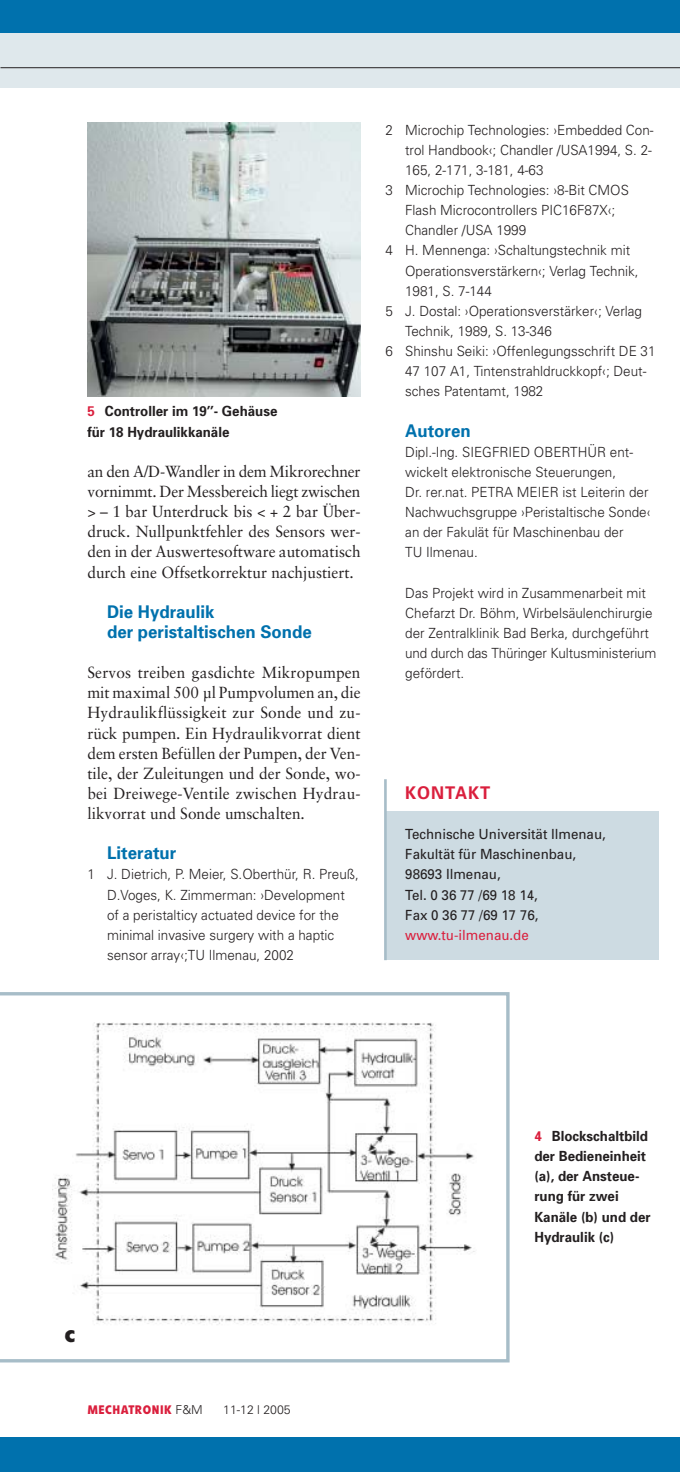
<style>
.page{position:relative;width:680px;height:1472px;background:#fff}
.page>*{position:absolute;margin:0;border:0;box-sizing:border-box;transform-origin:0 0}
.t1{font:700 24.5px "Evo BQ";color:#231f20}
.t2{font:700 17.5px/20.1px "Univers";color:#0071ad;scale:.96 1}
.t3{font:700 17.5px "Univers";letter-spacing:.055em;color:#da1f3d;scale:.95 1}
.t4{font:16.1px/20.1px "Sabon";color:#231f20;text-align:justify;scale:.96 1}
.t5{font:300 14px/20.1px "Univers";color:#231f20;scale:.96 1}
.t6{font:700 14px/20.1px "Univers";color:#231f20;scale:.95 1}
.t7{font:14px/20.1px "Univers";color:#231f20;scale:.95 1}
.t8{font:14px "Univers";color:#da1f3d;scale:.95 1}
.t9{font:700 12.25px "Evo BQ";letter-spacing:.045em;color:#da1f3d}
.t10{font:300 12.25px "Univers";color:#231f20}
.s1{color:#da1f3d}
.s2{font-family:"Univers";font-weight:300;color:#231f20}
</style>
<div class="page">
<div style="left:0;top:0;width:679px;height:38px;background:#0071ad"></div>
<div style="left:0;top:1437px;width:679px;height:34px;background:#0071ad"></div>
<div style="left:0;top:33px;width:679px;height:55px;background:#dfe8ec"></div>
<hr style="left:0;top:67px;width:679px;height:1px;background:#231f20">
<svg style="left:0;top:992px;width:509px;height:370px"></svg>
<div style="left:45px;top:1010px;width:447px;height:332px;background:#fff"></div>
<img style="left:52px;top:1022px;width:423px;height:303px">
<img style="left:88px;top:122px;width:272px;height:275px">
<div style="left:385px;top:812px;width:273px;height:148px;background:#cddbe2"></div>
<hr style="left:384px;top:779px;width:2px;height:181px;background:#a7bdc8">
<p class="t6" style="left:87px;top:403px;width:201px"><span class="s1">5</span> Controller im 19’’- Gehäuse für 18 Hydraulikkanäle</p>
<p class="t4" style="left:87px;top:462px;width:286px">an den A/D-Wandler in dem Mikrorechner vornimmt. Der Messbereich liegt zwischen &gt; – 1 bar Unterdruck bis &lt; + 2 bar Über&shy;druck. Nullpunktfehler des Sensors wer&shy;den in der Auswertesoftware automatisch durch eine Offsetkorrektur nachjustiert.</p>
<p class="t2" style="left:107px;top:603px;width:214px">Die Hydraulik<br>der peristaltischen Sonde</p>
<p class="t4" style="left:87px;top:664px;width:286px">Servos treiben gasdichte Mikropumpen mit maximal 500 µl Pumpvolumen an, die Hydraulikflüssigkeit zur Sonde und zu&shy;rück pumpen. Ein Hydraulikvorrat dient dem ersten Befüllen der Pumpen, der Ven&shy;tile, der Zuleitungen und der Sonde, wo&shy;bei Dreiwege-Ventile zwischen Hydrau&shy;likvorrat und Sonde umschalten.</p>
<p class="t2" style="left:107px;top:844px;width:73px">Literatur</p>
<p class="t5" style="left:107px;top:866px;width:263px;text-indent:-20px">1 J. Dietrich, P. Meier, S.Oberthür, R. Preuß, D.Voges, K. Zimmerman: ›Development of a peristalticy actuated device for the minimal invasive surgery with a haptic sensor array‹;TU Ilmenau, 2002</p>
<p class="t5" style="left:385px;top:121px;width:281px">2 Microchip Technologies: ›Embedded Con-</p>
<p class="t5" style="left:405px;top:141px;width:258px">trol Handbook‹; Chandler /USA1994, S. 2-</p>
<p class="t5" style="left:405px;top:161px;width:145px">165, 2-171, 3-181, 4-63</p>
<p class="t5" style="left:385px;top:181px;width:255px">3 Microchip Technologies: ›8-Bit CMOS</p>
<p class="t5" style="left:405px;top:201px;width:220px">Flash Microcontrollers PIC16F87X‹;</p>
<p class="t5" style="left:405px;top:222px;width:128px">Chandler /USA 1999</p>
<p class="t5" style="left:385px;top:242px;width:256px">4 H. Mennenga: ›Schaltungstechnik mit</p>
<p class="t5" style="left:405px;top:262px;width:244px">Operationsverstärkern‹; Verlag Technik,</p>
<p class="t5" style="left:405px;top:282px;width:92px">1981, S. 7-144</p>
<p class="t5" style="left:385px;top:302px;width:269px">5 J. Dostal: ›Operationsverstärker‹; Verlag</p>
<p class="t5" style="left:405px;top:322px;width:154px">Technik, 1989, S. 13-346</p>
<p class="t5" style="left:385px;top:342px;width:283px">6 Shinshu Seiki: ›Offenlegungsschrift DE 31</p>
<p class="t5" style="left:405px;top:362px;width:253px">47 107 A1, Tintenstrahldruckkopf‹; Deut-</p>
<p class="t5" style="left:405px;top:383px;width:145px">sches Patentamt, 1982</p>
<p class="t2" style="left:405px;top:422px;width:70px">Autoren</p>
<p class="t5" style="left:405px;top:443px;width:257px">Dipl.-Ing. SIEGFRIED OBERTHÜR ent&shy;wickelt elektronische Steuerungen,<br>Dr. rer.nat. PETRA MEIER ist Leiterin der Nachwuchsgruppe ›Peristaltische Sonde‹ an der Fakulät für Maschinenbau der<br>TU Ilmenau.</p>
<p class="t5" style="left:405px;top:584px;width:263px">Das Projekt wird in Zusammenarbeit mit Chefarzt Dr. Böhm, Wirbelsäulenchirurgie der Zentralklinik Bad Berka, durchgeführt und durch das Thüringer Kultusministerium gefördert.</p>
<p class="t3" style="left:405px;top:786px;width:91px">KONTAKT</p>
<p class="t7" style="left:405px;top:825px;width:212px">Technische Universität Ilmenau,<br>Fakultät für Maschinenbau,<br>98693 Ilmenau,<br>Tel. 0 36 77 /69 18 14,<br>Fax 0 36 77 /69 17 76,</p>
<p class="t8" style="left:405px;top:930px;width:131px">www.tu-ilmenau.de</p>
<h1 class="t1" style="left:65px;top:1325px;width:12px">c</h1>
<p class="t9" style="left:87px;top:1405px;width:117px">MECHATRONIK <span class="s2">F&amp;M</span></p>
<p class="t10" style="left:223px;top:1405px;width:69px">11-12 | 2005</p>
<p class="t6" style="left:534px;top:1127px;width:124px"><span class="s1">4</span> Blockschaltbild der Bedieneinheit (a), der Ansteue&shy;rung für zwei<br>Kanäle (b) und der<br>Hydraulik (c)</p>
</div>
